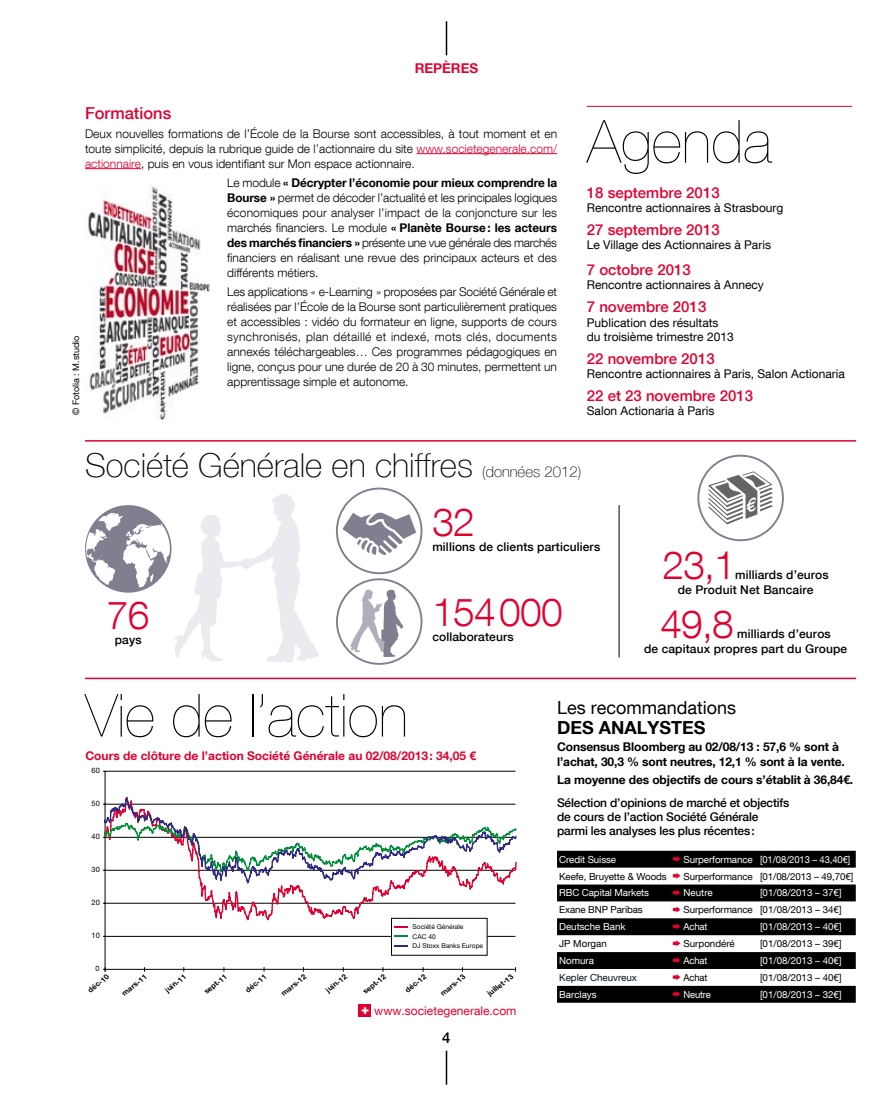
<style>
.page{position:relative;width:893px;height:1106px;background:#fff}
.page>*{position:absolute;margin:0;border:0;box-sizing:border-box;transform-origin:0 0}
.t1{font:200 59.55px "Helvetica Neue LT Com";color:#000}
.t2{font:300 39px "Helvetica Neue LT Com";letter-spacing:-.02em;color:#e20030}
.t3{font:100 33px "Helvetica Neue LT Com";color:#000}
.t4{font:18px "Helvetica Neue LT Com";color:#000}
.t5{font:700 18px "Helvetica Neue LT Com";color:#000}
.t6{font:500 16.5px "Helvetica Neue LT Com";color:#e20030}
.t7{font:500 15px "Helvetica Neue LT Com";color:#e20030}
.t8{font:500 15px "Helvetica Neue LT Com";color:#000}
.t9{font:800 13.65px "Helvetica Neue LT Com";color:#fff}
.t10{font:700 13.5px "Helvetica Neue LT Com";color:#e20030}
.t11{font:300 12px/15px "Helvetica Neue LT Com";color:#000;text-align:justify}
.t12{font:12px/14.2px "Helvetica Neue LT Com";color:#000}
.t13{font:500 12px/15px "Helvetica Neue LT Com";letter-spacing:.01em;color:#000}
.t14{font:700 12px/14.2px "Helvetica Neue LT Com";letter-spacing:-.01em;color:#000}
.t15{font:500 12px/14.2px "Helvetica Neue LT Com";letter-spacing:-.015em;color:#000}
.t16{font:700 12px "Helvetica Neue LT Com";color:#e20030}
.t17{font:12px "Helvetica Neue LT Com";color:#e20030}
.t18{font:9.75px "Helvetica Neue LT Com";letter-spacing:-.01em;color:#fff}
.t19{font:9.75px "Helvetica Neue LT Com";letter-spacing:-.01em;color:#000}
.t20{font:9.75px "Helvetica Neue LT Com";color:#00101a}
.t21{font:9px "Helvetica Neue LT Com";color:#000}
.t22{font:7.5px "Helvetica Neue LT Com";color:#000205}
.t23{font:700 7.35px "Helvetica Neue LT Com";color:#000}
.t24{font:6.6px/9.4px "Helvetica Neue LT Com";color:#000}
.s1{color:#e20030}
.s2{font-weight:700}
.s3{font-size:15px}
</style>
<div class="page">
<hr style="left:446px;top:21px;width:1px;height:34px;background:#000">
<hr style="left:446px;top:1050px;width:1px;height:34px;background:#000">
<hr style="left:105px;top:771px;width:1px;height:200px;background:#000">
<hr style="left:103px;top:771px;width:412px;height:1px;background:#000">
<hr style="left:103px;top:969px;width:412px;height:1px;background:#000">
<hr style="left:103px;top:936px;width:412px;height:1px;background:#000">
<div style="left:391px;top:918px;width:96px;height:37px;background:#fff"></div>
<svg style="left:394px;top:926px;width:14px;height:1px"></svg>
<svg style="left:394px;top:935px;width:14px;height:1px"></svg>
<svg style="left:394px;top:945px;width:14px;height:2px"></svg>
<svg style="left:103px;top:796px;width:413px;height:125px"></svg>
<svg style="left:103px;top:797px;width:414px;height:87px"></svg>
<div style="left:359px;top:1004px;width:12px;height:12px;background:#e20030"></div>
<hr style="left:85px;top:677px;width:771px;height:2px;background:#e20030">
<hr style="left:85px;top:440px;width:771px;height:1px;background:#e20030">
<hr style="left:587px;top:106px;width:265px;height:1px;background:#e20030">
<hr style="left:417px;top:153px;width:140px;height:1px;background:#e20030">
<hr style="left:85px;top:168px;width:56px;height:1px;background:#e20030">
<img style="left:88px;top:185px;width:122px;height:236px">
<svg style="left:557px;top:850px;width:299px;height:152px;fill:#000"></svg>
<svg style="left:673px;top:856px;width:7px;height:6px"></svg>
<svg style="left:673px;top:872px;width:7px;height:6px"></svg>
<svg style="left:673px;top:889px;width:7px;height:6px"></svg>
<svg style="left:673px;top:906px;width:7px;height:6px"></svg>
<svg style="left:673px;top:923px;width:7px;height:6px"></svg>
<svg style="left:673px;top:940px;width:7px;height:6px"></svg>
<svg style="left:673px;top:957px;width:7px;height:6px"></svg>
<svg style="left:673px;top:974px;width:7px;height:6px"></svg>
<svg style="left:673px;top:991px;width:7px;height:6px"></svg>
<svg style="left:697px;top:454px;width:87px;height:88px"></svg>
<svg style="left:336px;top:487px;width:87px;height:178px"></svg>
<svg style="left:86px;top:494px;width:233px;height:169px"></svg>
<hr style="left:619px;top:505px;width:1px;height:152px;background:#000">
<p class="t10" style="left:415px;top:60px;width:65px">REPÈRES</p>
<h3 class="t6" style="left:85px;top:103px;width:88px">Formations</h3>
<p class="t11" style="left:85px;top:126px;width:474px">Deux nouvelles formations de l’École de la Bourse sont accessibles, à tout moment et en toute simplicité, depuis la rubrique guide de l’actionnaire du site <span class="s1">www.societegenerale.com/ actionnaire</span>, puis en vous identifiant sur Mon espace actionnaire.</p>
<p class="t11" style="left:227px;top:175px;width:331px">Le module <span class="s2">« Décrypter l’économie pour mieux comprendre la Bourse »</span> permet de décoder l’actualité et les principales logiques économiques pour analyser l’impact de la conjoncture sur les marchés financiers. Le module <span class="s2">« Planète Bourse: les acteurs des marchés financiers »</span> présente une vue générale des marchés financiers en réalisant une revue des principaux acteurs et des différents métiers.</p>
<p class="t11" style="left:227px;top:284px;width:331px">Les applications « e-Learning » proposées par Société Générale et réalisées par l’École de la Bourse sont particulièrement pratiques et accessibles : vidéo du formateur en ligne, supports de cours synchronisés, plan détaillé et indexé, mots clés, documents annexés téléchargeables… Ces programmes pédagogiques en ligne, conçus pour une durée de 20 à 30 minutes, permettent un apprentissage simple et autonome.</p>
<p class="t21" style="left:70px;top:415px;width:81px;rotate:-90deg">© Fotolia : M.studio</p>
<h1 class="t1" style="left:587px;top:107px;width:187px">Agenda</h1>
<p class="t7" style="left:587px;top:183px;width:134px">18 septembre 2013</p>
<p class="t12" style="left:587px;top:200px;width:198px">Rencontre actionnaires à Strasbourg</p>
<p class="t7" style="left:587px;top:221px;width:134px">27 septembre 2013</p>
<p class="t12" style="left:587px;top:238px;width:186px">Le Village des Actionnaires à Paris</p>
<p class="t7" style="left:587px;top:261px;width:105px">7 octobre 2013</p>
<p class="t12" style="left:587px;top:278px;width:179px">Rencontre actionnaires à Annecy</p>
<p class="t7" style="left:587px;top:298px;width:121px">7 novembre 2013</p>
<p class="t12" style="left:587px;top:315px;width:148px">Publication des résultats du troisième trimestre 2013</p>
<p class="t7" style="left:587px;top:349px;width:129px">22 novembre 2013</p>
<p class="t12" style="left:587px;top:366px;width:260px">Rencontre actionnaires à Paris, Salon Actionaria</p>
<p class="t7" style="left:587px;top:386px;width:168px">22 et 23 novembre 2013</p>
<p class="t12" style="left:587px;top:403px;width:129px">Salon Actionaria à Paris</p>
<h3 class="t3" style="left:85px;top:445px;width:498px">Société Générale en chiffres <span class="s3">(données 2012)</span></h3>
<h2 class="t2" style="left:107px;top:591px;width:44px">76</h2>
<p class="t13" style="left:115px;top:632px;width:28px">pays</p>
<h2 class="t2" style="left:432px;top:498px;width:44px">32</h2>
<p class="t13" style="left:432px;top:539px;width:169px">millions de clients particuliers</p>
<h2 class="t2" style="left:432px;top:588px;width:132px">154000</h2>
<p class="t13" style="left:432px;top:629px;width:83px">collaborateurs</p>
<h2 class="t2" style="left:662px;top:541px;width:75px">23,1</h2>
<p class="t13" style="left:678px;top:567px;width:152px;text-indent:57px">milliards d’euros de Produit Net Bancaire</p>
<h2 class="t2" style="left:660px;top:600px;width:75px">49,8</h2>
<p class="t13" style="left:644px;top:626px;width:205px;text-indent:93px">milliards d’euros de capitaux propres part du Groupe</p>
<h1 class="t1" style="left:85px;top:680px;width:324px">Vie de l’action</h1>
<p class="t16" style="left:85px;top:748px;width:392px">Cours de clôture de l’action Société Générale au 02/08/2013: 34,05 €</p>
<p class="t22" style="left:92px;top:766px;width:10px">60</p>
<p class="t22" style="left:92px;top:799px;width:10px">50</p>
<p class="t22" style="left:92px;top:832px;width:10px">40</p>
<p class="t22" style="left:92px;top:865px;width:10px">30</p>
<p class="t22" style="left:92px;top:898px;width:10px">20</p>
<p class="t22" style="left:92px;top:931px;width:10px">10</p>
<p class="t22" style="left:95px;top:964px;width:6px">0</p>
<p class="t24" style="left:413px;top:921px;width:72px">Société Générale<br>CAC 40<br>DJ Stoxx Banks Europe</p>
<p class="t23" style="left:86px;top:986px;width:26px;rotate:-37deg">déc-10</p>
<p class="t23" style="left:120px;top:989px;width:31px;rotate:-37deg">mars-11</p>
<p class="t23" style="left:280px;top:989px;width:31px;rotate:-37deg">mars-12</p>
<p class="t23" style="left:439px;top:989px;width:31px;rotate:-37deg">mars-13</p>
<p class="t23" style="left:486px;top:990px;width:32px;rotate:-37deg">juillet-13</p>
<p class="t23" style="left:163px;top:986px;width:26px;rotate:-37deg">juin-11</p>
<p class="t23" style="left:202px;top:988px;width:28px;rotate:-37deg">sept-11</p>
<p class="t23" style="left:244px;top:986px;width:26px;rotate:-37deg">déc-11</p>
<p class="t23" style="left:361px;top:988px;width:28px;rotate:-37deg">sept-12</p>
<p class="t23" style="left:324px;top:986px;width:26px;rotate:-37deg">juin-12</p>
<p class="t23" style="left:403px;top:986px;width:26px;rotate:-37deg">déc-12</p>
<p class="t17" style="left:374px;top:1003px;width:144px">www.societegenerale.com</p>
<p class="t9" style="left:361px;top:1000px;width:10px">+</p>
<p class="t8" style="left:442px;top:1028px;width:10px">4</p>
<h3 class="t4" style="left:557px;top:697px;width:181px">Les recommandations</h3>
<h3 class="t5" style="left:557px;top:716px;width:13px">des</h3>
<h3 class="t5" style="left:599px;top:716px;width:73px">analystes</h3>
<p class="t14" style="left:557px;top:739px;width:289px">Consensus Bloomberg au 02/08/13 : 57,6 % sont à l’achat, 30,3 % sont neutres, 12,1 % sont à la vente.</p>
<p class="t14" style="left:557px;top:772px;width:298px">La moyenne des objectifs de cours s’établit à 36,84€.</p>
<p class="t15" style="left:557px;top:795px;width:234px">Sélection d’opinions de marché et objectifs de cours de l’action Société Générale parmi les analyses les plus récentes:</p>
<p class="t18" style="left:559px;top:853px;width:58px">Credit Suisse</p>
<p class="t18" style="left:684px;top:853px;width:168px">Surperformance [01/08/2013 – 43,40€]</p>
<p class="t19" style="left:559px;top:870px;width:109px">Keefe, Bruyette &amp; Woods</p>
<p class="t19" style="left:684px;top:870px;width:171px">Surperformance [01/08/2013 – 49,70€]</p>
<p class="t18" style="left:559px;top:887px;width:91px">RBC Capital Markets</p>
<p class="t18" style="left:684px;top:887px;width:31px">Neutre</p>
<p class="t18" style="left:760px;top:887px;width:83px">[01/08/2013 – 37€]</p>
<p class="t19" style="left:559px;top:903px;width:85px">Exane BNP Paribas</p>
<p class="t19" style="left:684px;top:903px;width:160px">Surperformance [01/08/2013 – 34€]</p>
<p class="t18" style="left:559px;top:920px;width:68px">Deutsche Bank</p>
<p class="t18" style="left:684px;top:920px;width:25px">Achat</p>
<p class="t18" style="left:760px;top:920px;width:83px">[01/08/2013 – 40€]</p>
<p class="t19" style="left:559px;top:937px;width:49px">JP Morgan</p>
<p class="t19" style="left:684px;top:937px;width:53px">Surpondéré</p>
<p class="t19" style="left:760px;top:937px;width:83px">[01/08/2013 – 39€]</p>
<p class="t18" style="left:559px;top:954px;width:36px">Nomura</p>
<p class="t18" style="left:684px;top:954px;width:25px">Achat</p>
<p class="t18" style="left:760px;top:954px;width:83px">[01/08/2013 – 40€]</p>
<p class="t20" style="left:559px;top:971px;width:79px">Kepler Cheuvreux</p>
<p class="t19" style="left:684px;top:971px;width:25px">Achat</p>
<p class="t19" style="left:760px;top:971px;width:83px">[01/08/2013 – 40€]</p>
<p class="t18" style="left:559px;top:988px;width:39px">Barclays</p>
<p class="t18" style="left:684px;top:988px;width:29px">Neutre</p>
<p class="t18" style="left:760px;top:988px;width:83px">[01/08/2013 – 32€]</p>
</div>
